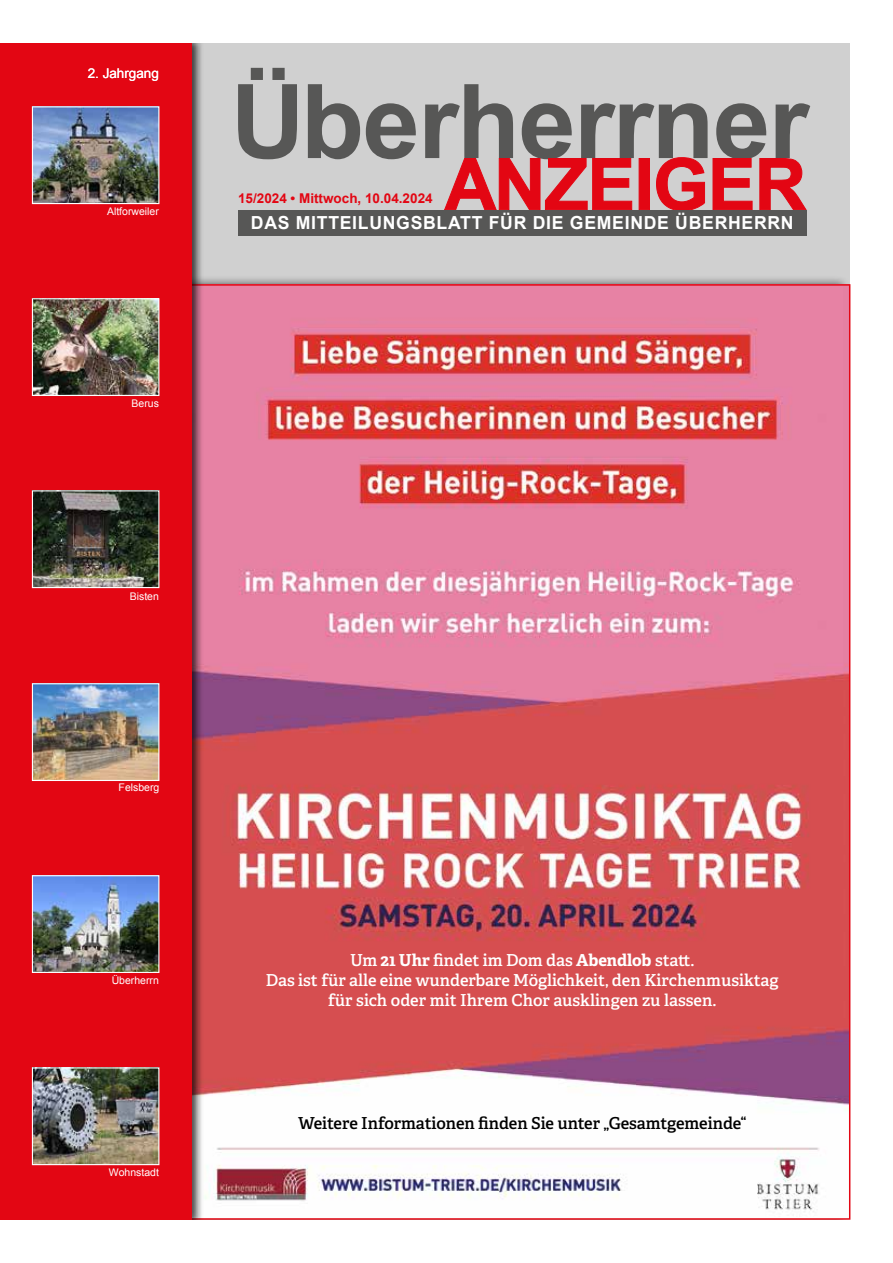
<style>
.page{position:relative;width:893px;height:1263px;background:#fff}
.page>*{position:absolute;margin:0;border:0;box-sizing:border-box;transform-origin:0 0}
.t1{font:700 18px "Arial";letter-spacing:.04em;color:#fff}
.t2{font:600 16.5px/19.8px "Adelle";letter-spacing:-.005em;color:#fff;text-align:center}
.t3{font:600 16.5px "Adelle";letter-spacing:-.005em;color:#000}
.t4{font:700 13.5px "Arial";color:#e30613}
.t5{font:13.5px "Arial";color:#fff}
.t6{font:10.5px "Arial";color:#fff}
.s1{font-weight:700}
</style>
<div class="page">
<div style="left:187px;top:43px;width:663px;height:261px;background:#d0d0d0"></div>
<img style="left:204px;top:287px;width:643px;height:925px">
<svg style="left:238px;top:68px;width:572px;height:91px"></svg>
<svg style="left:444px;top:157px;width:363px;height:54px"></svg>
<div style="left:238px;top:210px;width:568px;height:26px;background:#575756"></div>
<div style="left:0;top:34px;width:204px;height:1195px;background:#000;opacity:.75"></div>
<div style="left:0;top:43px;width:191px;height:1177px;background:#e30613"></div>
<div style="left:0;top:21px;width:850px;height:22px;background:#fff"></div>
<div style="left:0;top:1220px;width:850px;height:22px;background:#fff"></div>
<img style="left:34px;top:108px;width:123px;height:94px">
<div style="left:32px;top:106px;width:127px;height:98px;border:1px solid #fff"></div>
<img style="left:34px;top:300px;width:123px;height:94px">
<div style="left:32px;top:298px;width:127px;height:98px;border:1px solid #fff"></div>
<img style="left:34px;top:492px;width:123px;height:94px">
<div style="left:32px;top:490px;width:127px;height:98px;border:1px solid #fff"></div>
<img style="left:34px;top:685px;width:123px;height:94px">
<div style="left:32px;top:683px;width:127px;height:98px;border:1px solid #fff"></div>
<img style="left:34px;top:877px;width:123px;height:94px">
<div style="left:32px;top:875px;width:127px;height:98px;border:1px solid #fff"></div>
<img style="left:34px;top:1069px;width:123px;height:94px">
<div style="left:32px;top:1067px;width:127px;height:98px;border:1px solid #fff"></div>
<p class="t5" style="left:88px;top:64px;width:73px">2. Jahrgang</p>
<p class="t6" style="left:107px;top:204px;width:53px">Altforweiler</p>
<p class="t6" style="left:132px;top:397px;width:29px">Berus</p>
<p class="t6" style="left:130px;top:589px;width:31px">Bisten</p>
<p class="t6" style="left:119px;top:780px;width:42px">Felsberg</p>
<p class="t6" style="left:112px;top:973px;width:49px">Überherrn</p>
<p class="t6" style="left:109px;top:1165px;width:51px">Wohnstadt</p>
<p class="t4" style="left:238px;top:189px;width:196px">15/2024 • Mittwoch, 10.04.2024</p>
<p class="t1" style="left:251px;top:211px;width:544px">DAS MITTEILUNGSBLATT FÜR DIE GEMEINDE ÜBERHERRN</p>
<p class="t2" style="left:266px;top:950px;width:514px">Um <span class="s1">21 Uhr</span> findet im Dom das <span class="s1">Abendlob</span> statt.<br>Das ist für alle eine wunderbare Möglichkeit, den Kirchenmusiktag für sich oder mit Ihrem Chor ausklingen zu lassen.</p>
<p class="t3" style="left:298px;top:1112px;width:450px">Weitere Informationen finden Sie unter „Gesamtgemeinde“</p>
</div>
